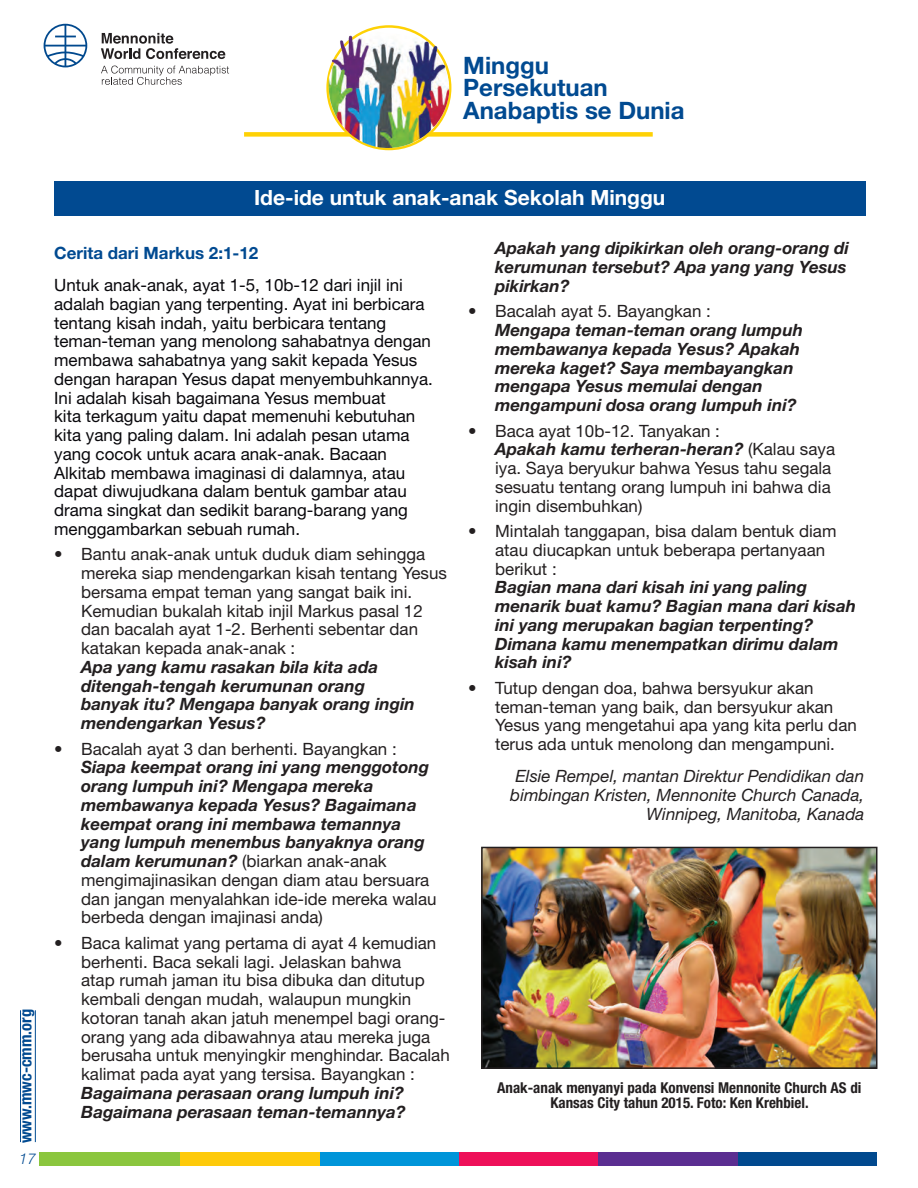
<style>
.page{position:relative;width:918px;height:1188px;background:#fff}
.page>*{position:absolute;margin:0;border:0;box-sizing:border-box;transform-origin:0 0}
.t1{font:700 24px/22.5px "Helvetica Neue";color:#014a91}
.t2{font:700 21px "Helvetica Neue";color:#fff}
.t3{font:16.95px/18.8px "Helvetica Neue LT Std";color:#231f20}
.t4{font:italic 700 16.95px/18.8px "Helvetica Neue LT Std";color:#231f20}
.t5{font:16.95px/18.8px "Helvetica Neue LT Std";color:#08070b}
.t6{font:italic 16.95px/18.8px "Helvetica Neue LT Std";color:#231f20;text-align:right}
.t7{font:700 16.95px "Helvetica Neue";color:#014a91}
.t8{font:700 condensed 16.5px "Helvetica Neue LT Std";color:#014a91}
.t9{font:700 condensed 15px/15px "Helvetica Neue LT Std";color:#231f20;text-align:center}
.t10{font:italic 300 15px "Helvetica Neue LT Std";color:#014a91}
.s1{font-weight:400;font-style:normal}
.s2{font-weight:700;font-style:italic}
</style>
<div class="page">
<div style="left:244px;top:132px;width:409px;height:5px;background:#fed105"></div>
<img style="left:325px;top:28px;width:125px;height:121px">
<div style="left:736px;top:1153px;width:141px;height:13px;background:#01498e"></div>
<div style="left:597px;top:1153px;width:141px;height:13px;background:#5b2e91"></div>
<div style="left:458px;top:1153px;width:140px;height:13px;background:#ee1059"></div>
<div style="left:318px;top:1153px;width:141px;height:13px;background:#0095d9"></div>
<div style="left:179px;top:1153px;width:140px;height:13px;background:#feca0a"></div>
<div style="left:39px;top:1153px;width:141px;height:13px;background:#8bc63e"></div>
<svg style="left:101px;top:33px;width:124px;height:26px"></svg>
<svg style="left:101px;top:66px;width:128px;height:19px"></svg>
<svg style="left:44px;top:24px;width:43px;height:43px"></svg>
<hr style="left:20px;top:1010px;width:1px;height:132px;background:#014a91">
<hr style="left:35px;top:1010px;width:1px;height:132px;background:#014a91">
<div style="left:54px;top:181px;width:811px;height:34px;background:#014a91"></div>
<img style="left:484px;top:850px;width:391px;height:216px">
<div style="left:481px;top:847px;width:397px;height:222px;border:2px solid #231f20"></div>
<h1 class="t1" style="left:463px;top:53px;width:223px">Minggu<br>Persekutuan<br>Anabaptis se Dunia</h1>
<p class="t8" style="left:16px;top:1143px;width:136px;rotate:-90deg">www.mwc-cmm.org</p>
<p class="t10" style="left:19px;top:1150px;width:18px">17</p>
<p class="t2" style="left:254px;top:185px;width:413px">Ide-ide untuk anak-anak Sekolah Minggu</p>
<p class="t7" style="left:54px;top:242px;width:206px">Cerita dari Markus 2:1-12</p>
<p class="t5" style="left:54px;top:276px;width:380px">Untuk anak-anak, ayat 1-5, 10b-12 dari injil ini adalah bagian yang terpenting. Ayat ini berbicara tentang kisah indah, yaitu berbicara tentang teman-teman yang menolong sahabatnya dengan membawa sahabatnya yang sakit kepada Yesus dengan harapan Yesus dapat menyembuhkannya.<br>Ini adalah kisah bagaimana Yesus membuat<br>kita terkagum yaitu dapat memenuhi kebutuhan kita yang paling dalam. Ini adalah pesan utama yang cocok untuk acara anak-anak. Bacaan Alkitab membawa imaginasi di dalamnya, atau dapat diwujudkana dalam bentuk gambar atau drama singkat dan sedikit barang-barang yang menggambarkan sebuah rumah.</p>
<p class="t3" style="left:81px;top:545px;width:367px;text-indent:-27px">• Bantu anak-anak untuk duduk diam sehingga mereka siap mendengarkan kisah tentang Yesus bersama empat teman yang sangat baik ini.<br>Kemudian bukalah kitab injil Markus pasal 12 dan bacalah ayat 1-2. Berhenti sebentar dan katakan kepada anak-anak :</p>
<p class="t4" style="left:81px;top:657px;width:335px">Apa yang kamu rasakan bila kita ada ditengah-tengah kerumunan orang banyak itu? Mengapa banyak orang ingin mendengarkan Yesus?</p>
<p class="t3" style="left:54px;top:739px;width:344px">• Bacalah ayat 3 dan berhenti. Bayangkan :</p>
<p class="t4" style="left:81px;top:758px;width:357px">Siapa keempat orang ini yang menggotong orang lumpuh ini? Mengapa mereka membawanya kepada Yesus? Bagaimana keempat orang ini membawa temannya yang lumpuh menembus banyaknya orang dalam kerumunan? <span class="s1">(biarkan anak-anak mengimajinasikan dengan diam atau bersuara dan jangan menyalahkan ide-ide mereka walau berbeda dengan imajinasi anda)</span></p>
<p class="t3" style="left:81px;top:933px;width:370px;text-indent:-27px">• Baca kalimat yang pertama di ayat 4 kemudian berhenti. Baca sekali lagi. Jelaskan bahwa<br>atap rumah jaman itu bisa dibuka dan ditutup kembali dengan mudah, walaupun mungkin kotoran tanah akan jatuh menempel bagi orang&shy;orang yang ada dibawahnya atau mereka juga berusaha untuk menyingkir menghindar. Bacalah kalimat pada ayat yang tersisa. Bayangkan :</p>
<p class="t4" style="left:81px;top:1083px;width:326px">Bagaimana perasaan orang lumpuh ini?<br>Bagaimana perasaan teman-temannya?</p>
<p class="t4" style="left:495px;top:239px;width:355px">Apakah yang dipikirkan oleh orang-orang di kerumunan tersebut? Apa yang yang Yesus pikirkan?</p>
<p class="t3" style="left:468px;top:302px;width:244px">• Bacalah ayat 5. Bayangkan :</p>
<p class="t4" style="left:495px;top:320px;width:309px">Mengapa teman-teman orang lumpuh membawanya kepada Yesus? Apakah mereka kaget? Saya membayangkan mengapa Yesus memulai dengan mengampuni dosa orang lumpuh ini?</p>
<p class="t3" style="left:495px;top:421px;width:341px;text-indent:-27px">• Baca ayat 10b-12. Tanyakan :<br><span class="s2">Apakah kamu terheran-heran?</span> (Kalau saya iya. Saya beryukur bahwa Yesus tahu segala sesuatu tentang orang lumpuh ini bahwa dia ingin disembuhkan)</p>
<p class="t3" style="left:495px;top:522px;width:343px;text-indent:-27px">• Mintalah tanggapan, bisa dalam bentuk diam atau diucapkan untuk beberapa pertanyaan berikut :</p>
<p class="t4" style="left:495px;top:578px;width:362px">Bagian mana dari kisah ini yang paling menarik buat kamu? Bagian mana dari kisah ini yang merupakan bagian terpenting?<br>Dimana kamu menempatkan dirimu dalam kisah ini?</p>
<p class="t3" style="left:495px;top:678px;width:363px;text-indent:-27px">• Tutup dengan doa, bahwa bersyukur akan teman-teman yang baik, dan bersyukur akan Yesus yang mengetahui apa yang kita perlu dan terus ada untuk menolong dan mengampuni.</p>
<p class="t6" style="left:510px;top:767px;width:355px">Elsie Rempel, mantan Direktur Pendidikan dan bimbingan Kristen, Mennonite Church Canada,<br>Winnipeg, Manitoba, Kanada</p>
<p class="t9" style="left:497px;top:1080px;width:366px">Anak-anak menyanyi pada Konvensi Mennonite Church AS di<br>Kansas City tahun 2015. Foto: Ken Krehbiel.</p>
</div>
